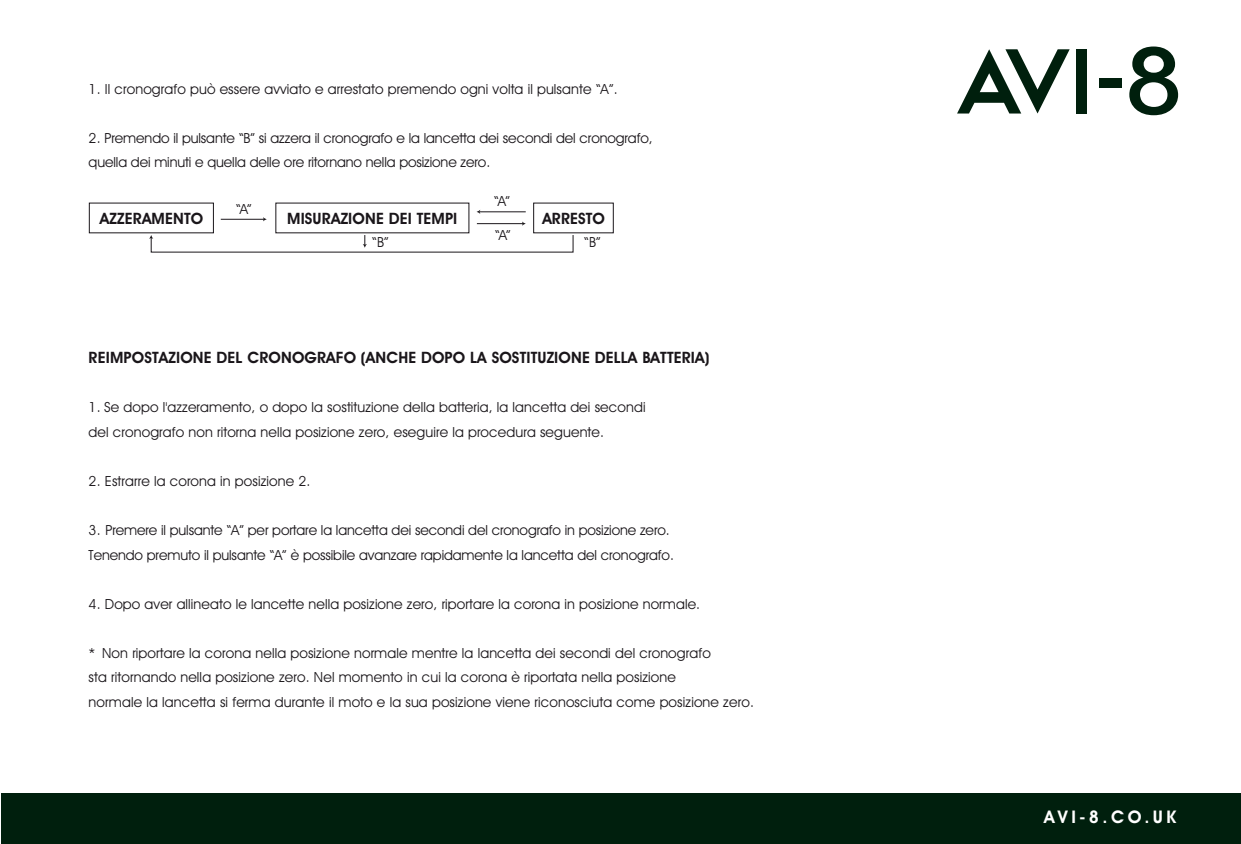
<style>
.page{position:relative;width:1241px;height:844px;background:#fff}
.page>*{position:absolute;margin:0;border:0;box-sizing:border-box;transform-origin:0 0}
.t1{font:600 17.5px "Avant Garde IT Cby BT";letter-spacing:.2em;color:#fff}
.t2{font:600 15.75px "Avant Garde IT Cby BT";letter-spacing:.01em;color:#1a161a}
.t3{font:14px/24.5px "Avant Garde IT Cby BT";letter-spacing:.01em;color:#1a161a}
</style>
<div class="page">
<div style="left:2px;top:793px;width:1238px;height:50px;background:#001f0d"></div>
<svg style="left:957px;top:49px;width:112px;height:64px"></svg>
<div style="left:1076px;top:49px;width:10px;height:64px;background:#001f0d"></div>
<div style="left:1098px;top:78px;width:22px;height:9px;background:#001f0d"></div>
<svg style="left:1129px;top:46px;width:48px;height:69px"></svg>
<hr style="left:221px;top:219px;width:43px;height:1px;background:#1a161a">
<hr style="left:477px;top:223px;width:46px;height:1px;background:#1a161a">
<hr style="left:479px;top:211px;width:46px;height:1px;background:#1a161a">
<svg style="left:149px;top:235px;width:424px;height:17px"></svg>
<p class="t3" style="left:89px;top:76px;width:530px">1. Il cronografo può essere avviato e arrestato premendo ogni volta il pulsante “A”.</p>
<p class="t3" style="left:89px;top:125px;width:565px">2. Premendo il pulsante “B” si azzera il cronografo e la lancetta dei secondi del cronografo, quella dei minuti e quella delle ore ritornano nella posizione zero.</p>
<p class="t3" style="left:494px;top:188px;width:18px">“A”</p>
<p class="t3" style="left:494px;top:223px;width:18px">“A”</p>
<p class="t3" style="left:236px;top:197px;width:18px">“A”</p>
<p class="t2" style="left:100px;top:209px;width:105px">AZZERAMENTO</p>
<p class="t2" style="left:287px;top:209px;width:172px">MISURAZIONE DEI TEMPI</p>
<p class="t2" style="left:542px;top:209px;width:64px">ARRESTO</p>
<p class="t3" style="left:372px;top:229px;width:19px">“B”</p>
<p class="t3" style="left:583px;top:229px;width:19px">“B”</p>
<p class="t2" style="left:89px;top:348px;width:622px">REIMPOSTAZIONE DEL CRONOGRAFO (ANCHE DOPO LA SOSTITUZIONE DELLA BATTERIA)</p>
<p class="t3" style="left:89px;top:395px;width:558px">1. Se dopo l'azzeramento, o dopo la sostituzione della batteria, la lancetta dei secondi del cronografo non ritorna nella posizione zero, eseguire la procedura seguente.</p>
<p class="t3" style="left:89px;top:468px;width:223px">2. Estrarre la corona in posizione 2.</p>
<p class="t3" style="left:89px;top:517px;width:586px">3. Premere il pulsante “A” per portare la lancetta dei secondi del cronografo in posizione zero.<br>Tenendo premuto il pulsante “A” è possibile avanzare rapidamente la lancetta del cronografo.</p>
<p class="t3" style="left:89px;top:591px;width:613px">4. Dopo aver allineato le lancette nella posizione zero, riportare la corona in posizione normale.</p>
<p class="t3" style="left:89px;top:640px;width:666px">* Non riportare la corona nella posizione normale mentre la lancetta dei secondi del cronografo<br>sta ritornando nella posizione zero. Nel momento in cui la corona è riportata nella posizione<br>normale la lancetta si ferma durante il moto e la sua posizione viene riconosciuta come posizione zero.</p>
<p class="t1" style="left:1043px;top:806px;width:133px">AVI-8.CO.UK</p>
</div>
